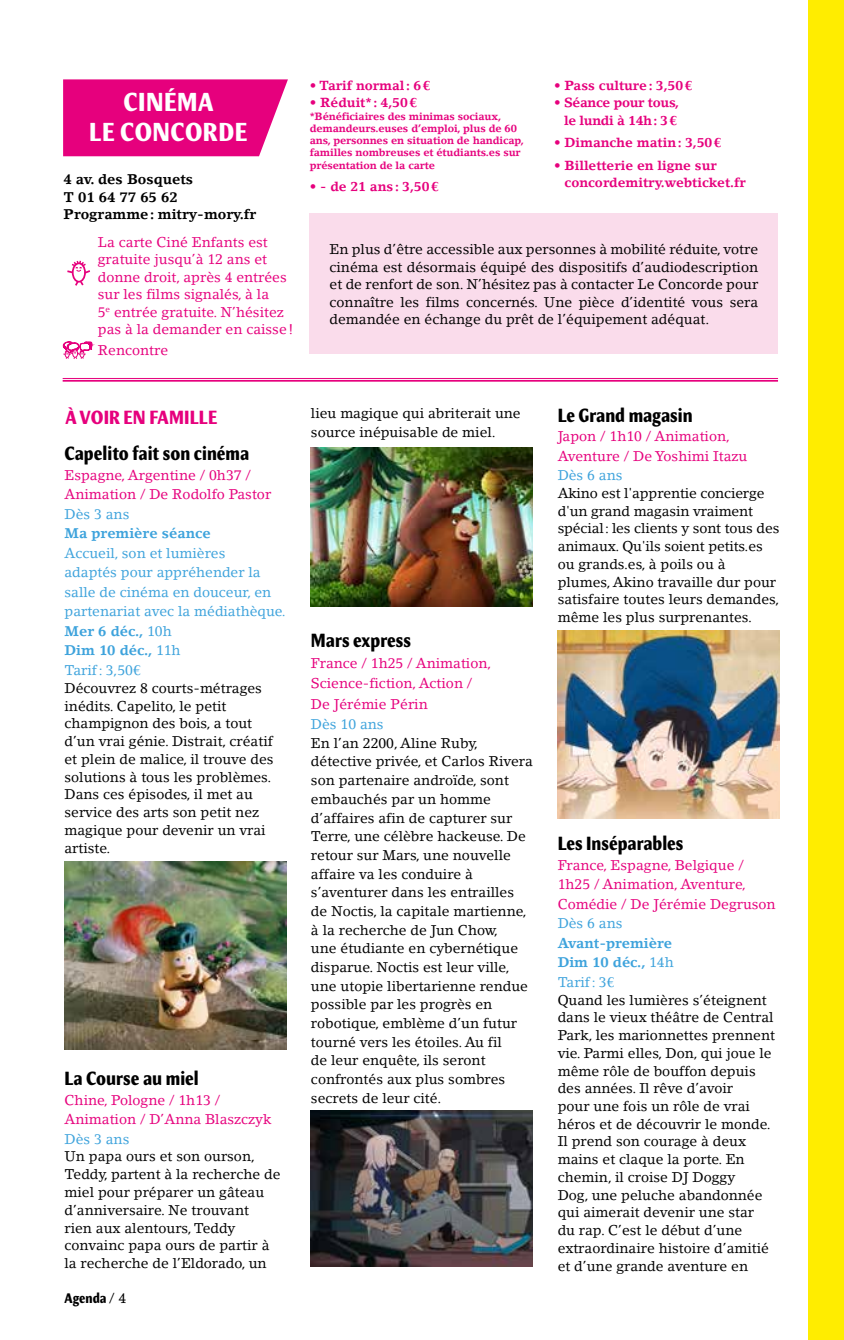
<style>
.page{position:relative;width:844px;height:1340px;background:#fff}
.page>*{position:absolute;margin:0;border:0;box-sizing:border-box;transform-origin:0 0}
.t1{font:700 condensed 26.25px/29.8px "Meadow Pro";letter-spacing:.02em;color:#fff;text-align:center}
.t2{font:700 condensed 19.25px "Meadow Pro";color:#000}
.t3{font:700 condensed 19.25px "Meadow Pro";letter-spacing:.01em;color:#e6007d}
.t4{font:14px/17.7px "Lino Letter";color:#000}
.t5{font:14px/17.5px "Lino Letter";color:#e6007d}
.t6{font:14px/19.6px "Lino Letter";color:#3ea3dc}
.t7{font:700 14px/19.4px "Lino Letter";color:#3ea3dc;text-align:justify}
.t8{font:700 14px/17.5px "Lino Letter";color:#000}
.t9{font:700 condensed 14px "Meadow Pro";color:#000}
.t10{font:700 13.12px/17.5px "Lino Letter";color:#e6007d}
.t11{font:700 13.12px/17.5px "Lino Letter";letter-spacing:-.02em;color:#e6007d;text-align:right}
.t12{font:700 10.5px/12.2px "Lino Letter";letter-spacing:-.01em;color:#e6007d}
.s1{font-weight:700}
.s2{font-weight:400}
.s3{font-family:"Lino Letter";font-weight:400;font-stretch:normal}
</style>
<div class="page">
<img style="left:311px;top:447px;width:221px;height:159px">
<img style="left:311px;top:1110px;width:221px;height:156px">
<svg style="left:63px;top:79px;width:225px;height:77px;background:#e71186"></svg>
<svg style="left:67px;top:260px;width:23px;height:26px"></svg>
<hr style="left:63px;top:378px;width:714px;height:1px;background:#e6007d">
<hr style="left:63px;top:380px;width:714px;height:1px;background:#e6007d">
<svg style="left:63px;top:341px;width:29px;height:18px"></svg>
<img style="left:64px;top:861px;width:222px;height:188px">
<div style="left:309px;top:213px;width:468px;height:141px;background:#fadceb"></div>
<img style="left:557px;top:630px;width:222px;height:188px">
<div style="left:807px;top:0;width:36px;height:1339px;background:#ffed00"></div>
<h1 class="t1" style="left:89px;top:87px;width:159px">CINÉMA<br>LE CONCORDE</h1>
<p class="t8" style="left:63px;top:171px;width:194px">4 av. des Bosquets<br>T 01 64 77 65 62<br>Programme: mitry-mory.fr</p>
<p class="t5" style="left:98px;top:233px;width:197px">La carte Ciné Enfants est gratuite jusqu’à 12 ans et donne droit, après 4 entrées sur les films signalés, à la<br>5<sup>e</sup> entrée gratuite. N’hésitez pas à la demander en caisse!</p>
<p class="t5" style="left:98px;top:341px;width:72px">Rencontre</p>
<p class="t10" style="left:309px;top:76px;width:122px">• Tarif normal: 6€</p>
<p class="t10" style="left:309px;top:94px;width:109px">• Réduit* : 4,50€</p>
<p class="t12" style="left:309px;top:110px;width:215px">*Bénéficiaires des minimas sociaux, demandeurs.euses d’emploi, plus de 60 ans, personnes en situation de handicap, familles nombreuses et étudiants.es sur présentation de la carte</p>
<p class="t10" style="left:309px;top:178px;width:131px">• - de 21 ans: 3,50€</p>
<p class="t10" style="left:554px;top:76px;width:140px">• Pass culture: 3,50€</p>
<p class="t11" style="left:554px;top:94px;width:126px">• Séance pour tous, le lundi à 14h: 3€</p>
<p class="t10" style="left:554px;top:134px;width:169px">• Dimanche matin: 3,50€</p>
<p class="t10" style="left:564px;top:156px;width:183px;text-indent:-10px">• Billetterie en ligne sur concordemitry.webticket.fr</p>
<p class="t4" style="left:329px;top:240px;width:430px;text-align:justify">En plus d’être accessible aux personnes à mobilité réduite, votre cinéma est désormais équipé des dispositifs d’audiodescription et de renfort de son. N’hésitez pas à contacter Le Concorde pour connaître les films concernés. Une pièce d’identité vous sera demandée en échange du prêt de l’équipement adéquat.</p>
<h2 class="t3" style="left:65px;top:406px;width:153px">À VOIR EN FAMILLE</h2>
<h2 class="t2" style="left:557px;top:403px;width:136px">Le Grand magasin</h2>
<p class="t5" style="left:557px;top:426px;width:191px;line-height:19.4px">Japon / 1h10 / Animation,<br>Aventure / De Yoshimi Itazu</p>
<p class="t6" style="left:557px;top:465px;width:66px">Dès 6 ans</p>
<p class="t4" style="left:557px;top:484px;width:223px">Akino est l'apprentie concierge d'un grand magasin vraiment spécial: les clients y sont tous des animaux. Qu'ils soient petits.es ou grands.es, à poils ou à plumes, Akino travaille dur pour satisfaire toutes leurs demandes, même les plus surprenantes.</p>
<p class="t4" style="left:311px;top:404px;width:211px;line-height:18.7px">lieu magique qui abriterait une source inépuisable de miel.</p>
<h2 class="t2" style="left:64px;top:442px;width:186px">Capelito fait son cinéma</h2>
<p class="t5" style="left:64px;top:465px;width:208px;line-height:19.6px">Espagne, Argentine / 0h37 /<br>Animation / De Rodolfo Pastor</p>
<p class="t6" style="left:64px;top:504px;width:66px">Dès 3 ans</p>
<p class="t7" style="left:64px;top:523px;width:147px">Ma première séance</p>
<p class="t6" style="left:64px;top:543px;width:223px">Accueil, son et lumières<br>adaptés pour appréhender la salle de cinéma en douceur, en partenariat avec la médiathèque.<br><span class="s1">Mer 6 déc.,</span> 10h<br><span class="s1">Dim 10 déc.,</span> 11h<br>Tarif: 3,50€</p>
<p class="t4" style="left:64px;top:679px;width:210px">Découvrez 8 courts-métrages inédits. Capelito, le petit champignon des bois, a tout d’un vrai génie. Distrait, créatif et plein de malice, il trouve des solutions à tous les problèmes.<br>Dans ces épisodes, il met au service des arts son petit nez magique pour devenir un vrai artiste.</p>
<h2 class="t2" style="left:311px;top:629px;width:101px">Mars express</h2>
<p class="t5" style="left:311px;top:652px;width:182px;line-height:20.5px">France / 1h25 / Animation,<br>Science-fiction, Action /<br>De Jérémie Périn</p>
<p class="t6" style="left:311px;top:714px;width:74px">Dès 10 ans</p>
<p class="t4" style="left:311px;top:733px;width:223px;line-height:18.7px">En l’an 2200, Aline Ruby, détective privée, et Carlos Rivera son partenaire androïde, sont embauchés par un homme d’affaires afin de capturer sur<br>Terre, une célèbre hackeuse. De retour sur Mars, une nouvelle affaire va les conduire à s’aventurer dans les entrailles de Noctis, la capitale martienne, à la recherche de Jun Chow,<br>une étudiante en cybernétique disparue. Noctis est leur ville, une utopie libertarienne rendue possible par les progrès en robotique, emblème d’un futur tourné vers les étoiles. Au fil<br>de leur enquête, ils seront confrontés aux plus sombres secrets de leur cité.</p>
<h2 class="t2" style="left:557px;top:832px;width:127px">Les Inséparables</h2>
<p class="t5" style="left:557px;top:855px;width:219px;line-height:19.4px">France, Espagne, Belgique /<br>1h25 / Animation, Aventure,<br>Comédie / De Jérémie Degruson</p>
<p class="t6" style="left:557px;top:913px;width:66px">Dès 6 ans</p>
<p class="t7" style="left:557px;top:933px;width:118px">Avant-première Dim 10 déc., <span class="s2">14h Tarif: 3€</span></p>
<p class="t4" style="left:557px;top:990px;width:219px">Quand les lumières s’éteignent dans le vieux théâtre de Central<br>Park, les marionnettes prennent vie. Parmi elles, Don, qui joue le même rôle de bouffon depuis des années. Il rêve d’avoir<br>pour une fois un rôle de vrai héros et de découvrir le monde.<br>Il prend son courage à deux mains et claque la porte. En chemin, il croise DJ Doggy<br>Dog, une peluche abandonnée qui aimerait devenir une star du rap. C’est le début d’une extraordinaire histoire d’amitié et d’une grande aventure en</p>
<h2 class="t2" style="left:64px;top:1066px;width:136px">La Course au miel</h2>
<p class="t5" style="left:64px;top:1089px;width:208px;line-height:19.6px">Chine, Pologne / 1h13 /<br>Animation / D’Anna Blaszczyk</p>
<p class="t6" style="left:64px;top:1128px;width:66px">Dès 3 ans</p>
<p class="t4" style="left:64px;top:1147px;width:217px">Un papa ours et son ourson,<br>Teddy, partent à la recherche de miel pour préparer un gâteau d’anniversaire. Ne trouvant<br>rien aux alentours, Teddy convainc papa ours de partir à la recherche de l’Eldorado, un</p>
<p class="t9" style="left:64px;top:1290px;width:63px">Agenda <span class="s3">/ 4</span></p>
</div>
